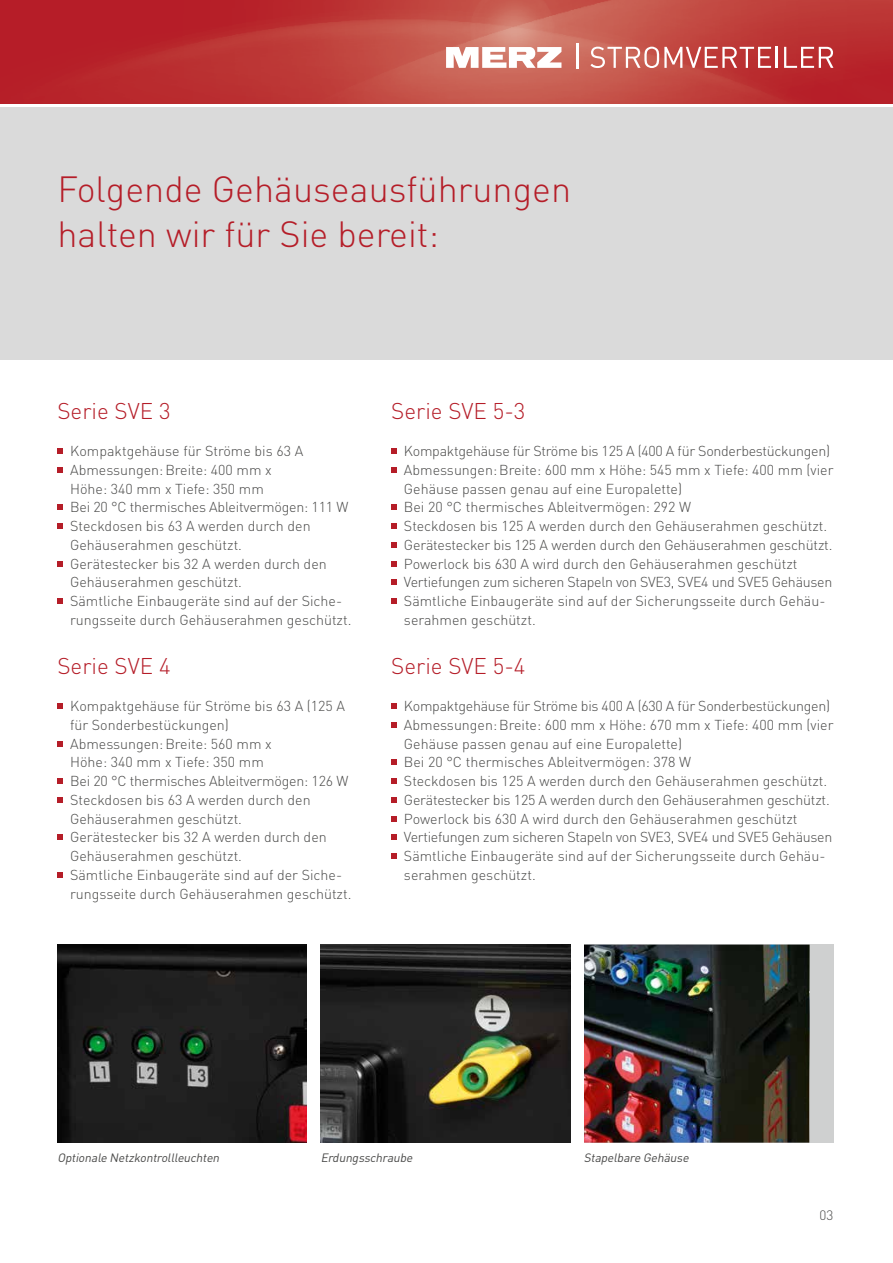
<style>
.page{position:relative;width:893px;height:1263px;background:#fff}
.page>*{position:absolute;margin:0;border:0;box-sizing:border-box;transform-origin:0 0}
.HEADLINES{font:300 36px/45px "DIN";color:#b51d28}
.MODULE_-_Überschrift{font:300 22.5px "DIN";color:#b51d28}
.MODULE_-_Aufzählunge{font:300 14.25px/18.8px "DIN";color:#494948}
.MODULE_-_Aufzählunge-2{font:300 14.25px "DIN";letter-spacing:-.02em;color:#494948}
.t1{font:300 13.5px "DIN";color:#494948}
.BU_NEU{font:italic 12px "DIN";color:#494948}
</style>
<div class="page">
<img style="left:0;top:0;width:893px;height:103px">
<svg style="left:446px;top:47px;width:115px;height:21px"></svg>
<hr style="left:576px;top:43px;width:2px;height:26px;background:#fff">
<svg style="left:590px;top:47px;width:181px;height:21px"></svg>
<hr style="left:776px;top:47px;width:2px;height:21px;background:#fff">
<svg style="left:784px;top:47px;width:49px;height:21px"></svg>
<div style="left:0;top:107px;width:893px;height:253px;background:#dadada"></div>
<svg style="left:57px;top:448px;width:6px;height:6px"></svg>
<svg style="left:57px;top:467px;width:6px;height:6px"></svg>
<svg style="left:57px;top:504px;width:6px;height:6px"></svg>
<svg style="left:57px;top:523px;width:6px;height:6px"></svg>
<svg style="left:57px;top:561px;width:6px;height:5px"></svg>
<svg style="left:57px;top:598px;width:6px;height:6px"></svg>
<svg style="left:57px;top:703px;width:6px;height:6px"></svg>
<svg style="left:57px;top:741px;width:6px;height:5px"></svg>
<svg style="left:57px;top:778px;width:6px;height:6px"></svg>
<svg style="left:57px;top:797px;width:6px;height:6px"></svg>
<svg style="left:57px;top:834px;width:6px;height:6px"></svg>
<svg style="left:57px;top:872px;width:6px;height:6px"></svg>
<svg style="left:391px;top:448px;width:6px;height:6px"></svg>
<svg style="left:391px;top:467px;width:6px;height:6px"></svg>
<svg style="left:391px;top:504px;width:6px;height:6px"></svg>
<svg style="left:391px;top:523px;width:6px;height:6px"></svg>
<svg style="left:391px;top:542px;width:6px;height:6px"></svg>
<svg style="left:391px;top:561px;width:6px;height:5px"></svg>
<svg style="left:391px;top:579px;width:6px;height:6px"></svg>
<svg style="left:391px;top:598px;width:6px;height:6px"></svg>
<svg style="left:391px;top:703px;width:6px;height:6px"></svg>
<svg style="left:391px;top:722px;width:6px;height:6px"></svg>
<svg style="left:391px;top:759px;width:6px;height:6px"></svg>
<svg style="left:391px;top:778px;width:6px;height:6px"></svg>
<svg style="left:391px;top:797px;width:6px;height:6px"></svg>
<svg style="left:391px;top:816px;width:6px;height:5px"></svg>
<svg style="left:391px;top:834px;width:6px;height:6px"></svg>
<svg style="left:391px;top:853px;width:6px;height:6px"></svg>
<img style="left:57px;top:945px;width:250px;height:198px">
<img style="left:321px;top:945px;width:249px;height:198px">
<div style="left:584px;top:945px;width:249px;height:198px;background:#cfd0d0"></div>
<img style="left:584px;top:945px;width:226px;height:198px">
<p class="HEADLINES" style="left:57px;top:166px;width:515px">Folgende Gehäuseausführungen halten wir für Sie bereit:</p>
<p class="MODULE_-_Überschrift" style="left:57px;top:397px;width:115px">Serie SVE 3</p>
<p class="MODULE_-_Aufzählunge" style="left:70px;top:441px;width:235px">Kompaktgehäuse für Ströme bis 63 A</p>
<p class="MODULE_-_Aufzählunge" style="left:70px;top:460px;width:203px">Abmessungen:Breite: 400 mm x<br>Höhe: 340 mm x Tiefe: 350 mm</p>
<p class="MODULE_-_Aufzählunge" style="left:70px;top:498px;width:280px">Bei 20 °C thermisches Ableitvermögen: 111 W</p>
<p class="MODULE_-_Aufzählunge" style="left:70px;top:516px;width:242px">Steckdosen bis 63 A werden durch den<br>Gehäuserahmen geschützt.</p>
<p class="MODULE_-_Aufzählunge" style="left:70px;top:554px;width:258px">Gerätestecker bis 32 A werden durch den<br>Gehäuserahmen geschützt.</p>
<p class="MODULE_-_Aufzählunge" style="left:70px;top:591px;width:283px">Sämtliche Einbaugeräte sind auf der Siche&shy;rungsseite durch Gehäuserahmen geschützt.</p>
<p class="MODULE_-_Überschrift" style="left:57px;top:652px;width:115px">Serie SVE 4</p>
<p class="MODULE_-_Aufzählunge" style="left:70px;top:696px;width:276px">Kompaktgehäuse für Ströme bis 63 A (125 A für Sonderbestückungen)</p>
<p class="MODULE_-_Aufzählunge" style="left:70px;top:734px;width:203px">Abmessungen:Breite: 560 mm x<br>Höhe: 340 mm x Tiefe: 350 mm</p>
<p class="MODULE_-_Aufzählunge" style="left:70px;top:771px;width:280px">Bei 20 °C thermisches Ableitvermögen: 126 W</p>
<p class="MODULE_-_Aufzählunge" style="left:70px;top:790px;width:242px">Steckdosen bis 63 A werden durch den<br>Gehäuserahmen geschützt.</p>
<p class="MODULE_-_Aufzählunge" style="left:70px;top:828px;width:258px">Gerätestecker bis 32 A werden durch den<br>Gehäuserahmen geschützt.</p>
<p class="MODULE_-_Aufzählunge" style="left:70px;top:865px;width:283px">Sämtliche Einbaugeräte sind auf der Siche&shy;rungsseite durch Gehäuserahmen geschützt.</p>
<p class="MODULE_-_Überschrift" style="left:391px;top:397px;width:136px">Serie SVE 5-3</p>
<p class="MODULE_-_Aufzählunge-2" style="left:404px;top:442px;width:428px">Kompaktgehäuse für Ströme bis 125 A (400 A für Sonderbestückungen)</p>
<p class="MODULE_-_Aufzählunge" style="left:404px;top:460px;width:431px">Abmessungen:Breite: 600 mm x Höhe: 545 mm x Tiefe: 400 mm (vier<br>Gehäuse passen genau auf eine Europalette)</p>
<p class="MODULE_-_Aufzählunge" style="left:404px;top:498px;width:289px">Bei 20 °C thermisches Ableitvermögen: 292 W</p>
<p class="MODULE_-_Aufzählunge" style="left:404px;top:516px;width:425px">Steckdosen bis 125 A werden durch den Gehäuserahmen geschützt.</p>
<p class="MODULE_-_Aufzählunge" style="left:404px;top:535px;width:430px">Gerätestecker bis 125 A werden durch den Gehäuserahmen geschützt.</p>
<p class="MODULE_-_Aufzählunge" style="left:404px;top:554px;width:395px">Powerlock bis 630 A wird durch den Gehäuserahmen geschützt</p>
<p class="MODULE_-_Aufzählunge-2" style="left:404px;top:573px;width:430px">Vertiefungen zum sicheren Stapeln von SVE3, SVE4 und SVE5 Gehäusen</p>
<p class="MODULE_-_Aufzählunge" style="left:404px;top:591px;width:423px">Sämtliche Einbaugeräte sind auf der Sicherungsseite durch Gehäu&shy;serahmen geschützt.</p>
<p class="MODULE_-_Überschrift" style="left:391px;top:652px;width:136px">Serie SVE 5-4</p>
<p class="MODULE_-_Aufzählunge-2" style="left:404px;top:697px;width:428px">Kompaktgehäuse für Ströme bis 400 A (630 A für Sonderbestückungen)</p>
<p class="MODULE_-_Aufzählunge" style="left:404px;top:715px;width:431px">Abmessungen:Breite: 600 mm x Höhe: 670 mm x Tiefe: 400 mm (vier<br>Gehäuse passen genau auf eine Europalette)</p>
<p class="MODULE_-_Aufzählunge" style="left:404px;top:753px;width:289px">Bei 20 °C thermisches Ableitvermögen: 378 W</p>
<p class="MODULE_-_Aufzählunge" style="left:404px;top:771px;width:425px">Steckdosen bis 125 A werden durch den Gehäuserahmen geschützt.</p>
<p class="MODULE_-_Aufzählunge" style="left:404px;top:790px;width:427px">Gerätestecker bis 125 A werden durch den Gehäuserahmen geschützt.</p>
<p class="MODULE_-_Aufzählunge" style="left:404px;top:809px;width:395px">Powerlock bis 630 A wird durch den Gehäuserahmen geschützt</p>
<p class="MODULE_-_Aufzählunge-2" style="left:404px;top:828px;width:430px">Vertiefungen zum sicheren Stapeln von SVE3, SVE4 und SVE5 Gehäusen</p>
<p class="MODULE_-_Aufzählunge" style="left:404px;top:846px;width:423px">Sämtliche Einbaugeräte sind auf der Sicherungsseite durch Gehäu&shy;serahmen geschützt.</p>
<p class="BU_NEU" style="left:57px;top:1150px;width:166px">Optionale Netzkontrollleuchten</p>
<p class="BU_NEU" style="left:321px;top:1150px;width:96px">Erdungsschraube</p>
<p class="BU_NEU" style="left:584px;top:1150px;width:109px">Stapelbare Gehäuse</p>
<p class="t1" style="left:820px;top:1206px;width:15px">03</p>
</div>
